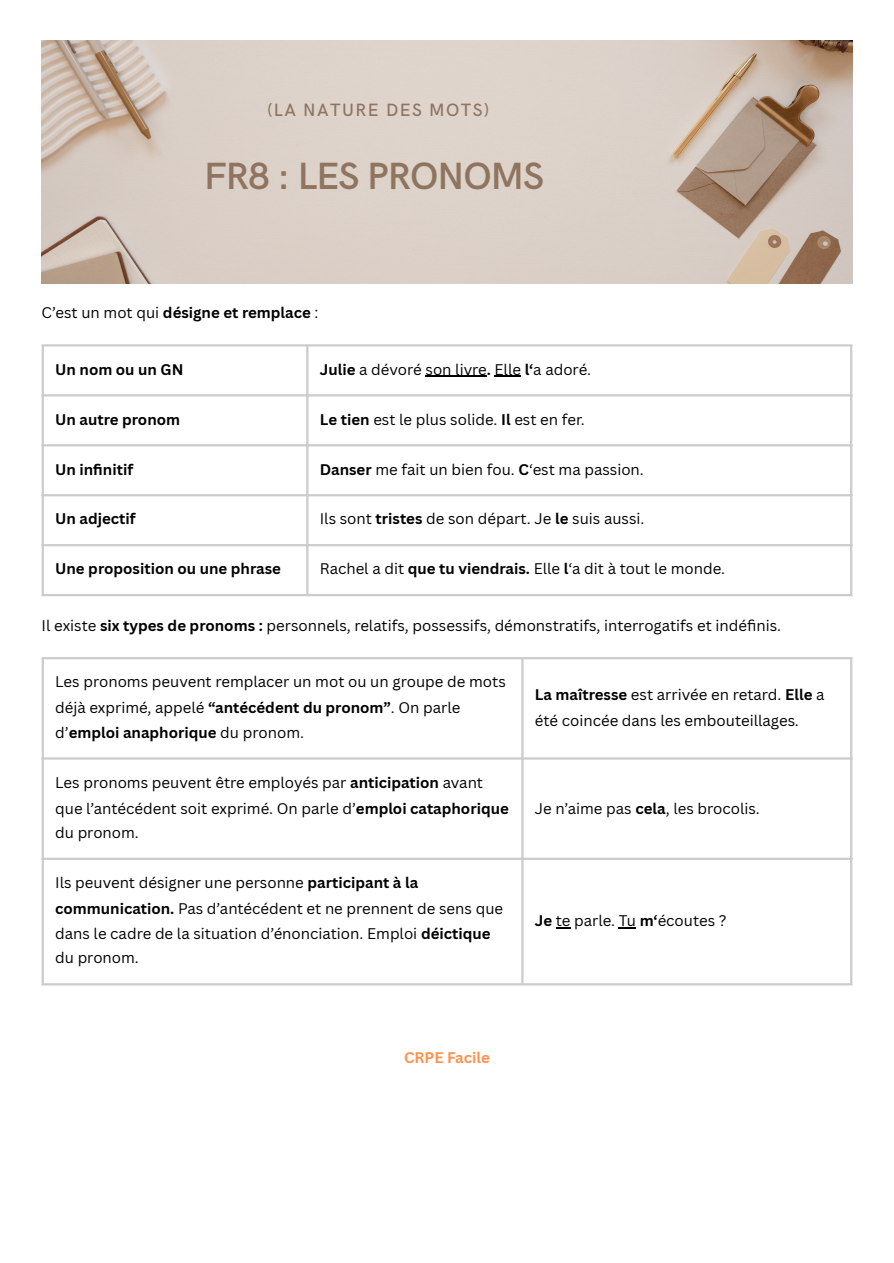
<style>
.page{position:relative;width:894px;height:1263px;background:#fff}
.page>*{position:absolute;margin:0;border:0;box-sizing:border-box;transform-origin:0 0}
.t1{font:600 38.1px "HK Grotesk";letter-spacing:-.025em;color:#8f7460}
.t2{font:500 17.85px "HK Grotesk";letter-spacing:.08em;color:#8f7460}
.t3{font:15px/25.3px "Canva Sans";color:#000}
.t4{font:700 15px "Canva Sans";color:#000}
.t5{font:700 15px "Canva Sans";color:#ff914d}
.s1{font-weight:400}
.s2{font-weight:700}
</style>
<div class="page">
<img style="left:42px;top:40px;width:810px;height:244px">
<hr style="left:425px;top:376px;width:62px;height:1px;background:#000">
<svg style="left:494px;top:376px;width:27px;height:1px"></svg>
<hr style="left:42px;top:347px;width:2px;height:247px;background:#ccc">
<hr style="left:306px;top:347px;width:2px;height:247px;background:#ccc">
<hr style="left:849px;top:347px;width:3px;height:247px;background:#ccc">
<hr style="left:42px;top:344px;width:810px;height:3px;background:#ccc">
<hr style="left:42px;top:394px;width:810px;height:2px;background:#ccc">
<hr style="left:42px;top:444px;width:810px;height:2px;background:#ccc">
<hr style="left:42px;top:494px;width:810px;height:2px;background:#ccc">
<hr style="left:42px;top:544px;width:810px;height:2px;background:#ccc">
<hr style="left:42px;top:594px;width:810px;height:2px;background:#ccc">
<svg style="left:556px;top:927px;width:14px;height:2px"></svg>
<svg style="left:618px;top:927px;width:18px;height:2px"></svg>
<hr style="left:42px;top:659px;width:2px;height:324px;background:#ccc">
<hr style="left:521px;top:659px;width:2px;height:324px;background:#ccc">
<hr style="left:849px;top:659px;width:3px;height:324px;background:#ccc">
<hr style="left:42px;top:657px;width:810px;height:2px;background:#ccc">
<hr style="left:42px;top:757px;width:810px;height:3px;background:#ccc">
<hr style="left:42px;top:858px;width:810px;height:2px;background:#ccc">
<hr style="left:42px;top:983px;width:810px;height:2px;background:#ccc">
<p class="t2" style="left:267px;top:100px;width:223px">(LA NATURE DES MOTS)</p>
<p class="t1" style="left:204px;top:155px;width:341px">FR8 : LES PRONOMS</p>
<p class="t4" style="left:42px;top:302px;width:278px"><span class="s1">C’est un mot qui</span> désigne et remplace <span class="s1">:</span></p>
<p class="t4" style="left:55px;top:359px;width:130px">Un nom ou un GN</p>
<h1 class="t3" style="left:320px;top:356px;width:272px"><span class="s2">Julie</span> a dévoré son livre<span class="s2">.</span> Elle <span class="s2">l‘</span>a adoré.</h1>
<p class="t4" style="left:55px;top:409px;width:126px">Un autre pronom</p>
<h1 class="t3" style="left:320px;top:406px;width:266px"><span class="s2">Le tien</span> est le plus solide. <span class="s2">Il</span> est en fer.</h1>
<p class="t4" style="left:55px;top:458px;width:79px">Un infinitif</p>
<h1 class="t3" style="left:320px;top:456px;width:325px"><span class="s2">Danser</span> me fait un bien fou. <span class="s2">C</span>‘est ma passion.</h1>
<p class="t4" style="left:55px;top:508px;width:82px">Un adjectif</p>
<p class="t3" style="left:320px;top:506px;width:326px">Ils sont <span class="s2">tristes</span> de son départ. Je <span class="s2">le</span> suis aussi.</p>
<p class="t4" style="left:55px;top:558px;width:227px">Une proposition ou une phrase</p>
<p class="t3" style="left:320px;top:556px;width:406px">Rachel a dit <span class="s2">que tu viendrais.</span> Elle <span class="s2">l</span>‘a dit à tout le monde.</p>
<p class="t3" style="left:42px;top:613px;width:740px">Il existe <span class="s2">six types de pronoms :</span> personnels, relatifs, possessifs, démonstratifs, interrogatifs et indéfi nis.</p>
<p class="t3" style="left:55px;top:669px;width:452px">Les pronoms peuvent remplacer un mot ou un groupe de mots déjà exprimé, appelé <span class="s2">“antécédent du pronom”</span>. On parle d’<span class="s2">emploi anaphorique</span> du pronom.</p>
<p class="t3" style="left:55px;top:769px;width:455px">Les pronoms peuvent être employés par <span class="s2">anticipation</span> avant que l’antécédent soit exprimé. On parle d’<span class="s2">emploi cataphorique </span>du pronom.</p>
<p class="t3" style="left:55px;top:870px;width:449px">Ils peuvent désigner une personne <span class="s2">participant à la communication.</span> Pas d’antécédent et ne prennent de sens que dans le cadre de la situation d’énonciation. Emploi <span class="s2">déictique </span>du pronom.</p>
<h1 class="t3" style="left:534px;top:681px;width:291px;line-height:25.8px"><span class="s2">La maîtresse</span> est arrivée en retard. <span class="s2">Elle</span> a été coincée dans les embouteillages.</h1>
<p class="t3" style="left:534px;top:795px;width:226px">Je n’aime pas <span class="s2">cela</span>, les brocolis.</p>
<h1 class="t3" style="left:534px;top:908px;width:193px"><span class="s2">Je</span> te parle. Tu <span class="s2">m‘</span>écoutes ?</h1>
<h1 class="t5" style="left:404px;top:1047px;width:87px">CRPE Facile</h1>
</div>
